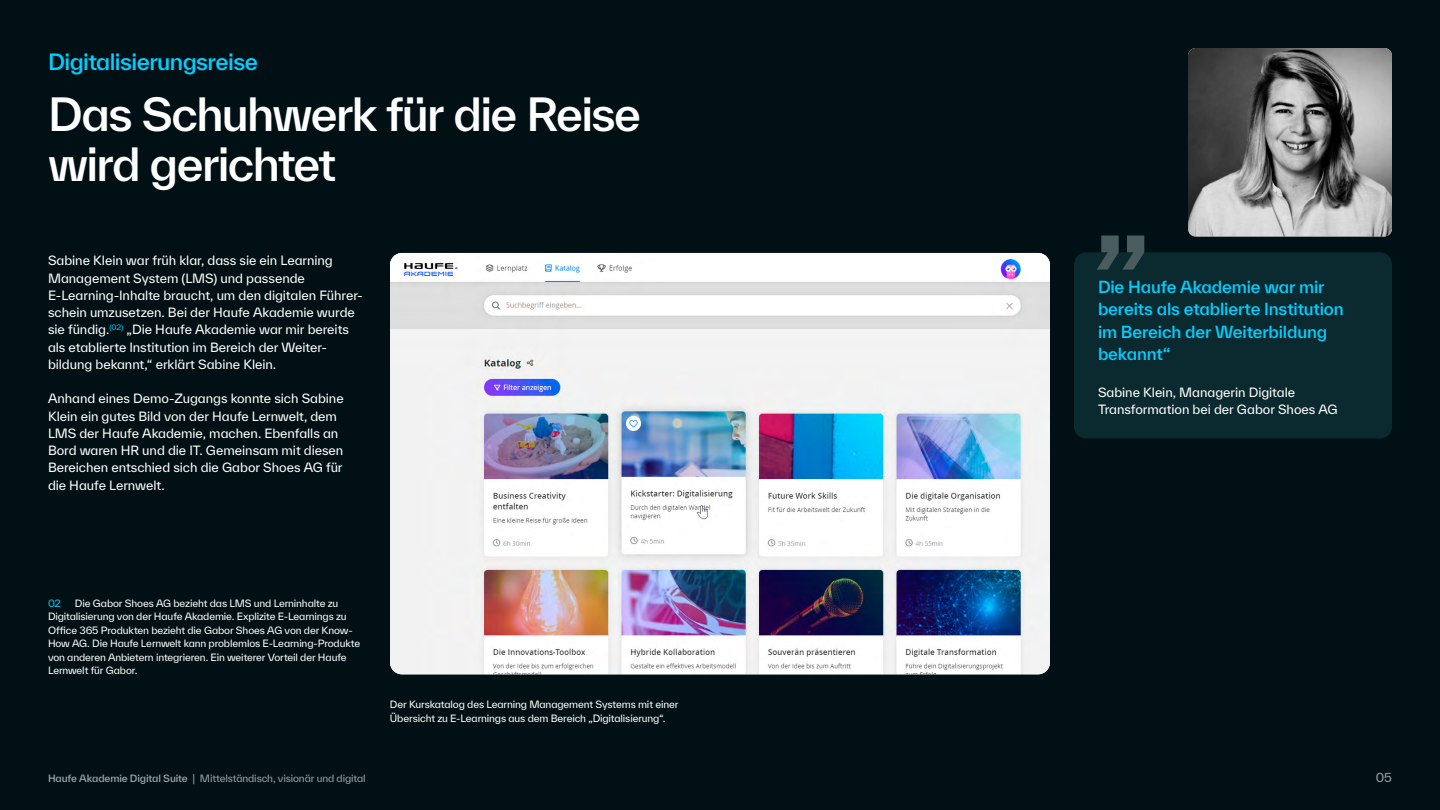
<style>
.page{position:relative;width:1440px;height:810px;background:#001014}
.page>*{position:absolute;margin:0;border:0;box-sizing:border-box;transform-origin:0 0}
.TWK_Everett_59_pt{font:500 44.25px/49.5px "TWK Everett";letter-spacing:-.035em;color:#fff}
.TWK_Everett_59_pt-2{font:500 21.75px "TWK Everett";letter-spacing:-.03em;color:#03ceff}
.TWK_Everett_21_5pt{font:500 16.12px/22.5px "TWK Everett";letter-spacing:-.01em;color:#03ceff}
.TWK_Everett_16_5pt_-_Lauftext{font:12.38px/17.2px "TWK Everett";letter-spacing:-.005em;color:#fff}
.t1{font:12px "TWK Everett";color:#9aa3a5}
.TWK_Everett_13pt{font:9.75px/13.5px "TWK Everett";letter-spacing:-.015em;color:#fff}
.t2{font:9.75px "TWK Everett";letter-spacing:-.015em;color:#9aa3a5}
.TWK_Everett_13pt-2{font:9.75px "TWK Everett";color:#03ceff}
.s1{font-weight:500}
</style>
<div class="page">
<img style="left:390px;top:253px;width:660px;height:421px">
<img style="left:1188px;top:48px;width:204px;height:188px">
<div style="left:1074px;top:252px;width:318px;height:186px;background:#0b2a2f;border-radius:12px"></div>
<svg style="left:1097px;top:236px;width:47px;height:34px"></svg>
<p class="TWK_Everett_59_pt-2" style="left:48px;top:46px;width:211px">Digitalisierungsreise</p>
<p class="TWK_Everett_59_pt" style="left:48px;top:89px;width:595px">Das Schuhwerk für die Reise wird gerichtet</p>
<p class="TWK_Everett_16_5pt_-_Lauftext" style="left:48px;top:252px;width:316px">Sabine Klein war früh klar, dass sie ein Learning Management System (LMS) und passende E-Learning-Inhalte braucht, um den digitalen Führer&shy;schein umzusetzen. Bei der Haufe Akademie wurde sie fündig.<sup>(02)</sup> „Die Haufe Akademie war mir bereits als etablierte Institution im Bereich der Weiter&shy;bildung bekannt,“ erklärt Sabine Klein.</p>
<p class="TWK_Everett_16_5pt_-_Lauftext" style="left:48px;top:390px;width:297px">Anhand eines Demo-Zugangs konnte sich Sabine Klein ein gutes Bild von der Haufe Lernwelt, dem LMS der Haufe Akademie, machen. Ebenfalls an Bord waren HR und die IT. Gemeinsam mit diesen Bereichen entschied sich die Gabor Shoes AG für die Haufe Lernwelt.</p>
<p class="TWK_Everett_13pt" style="left:48px;top:596px;width:314px;text-indent:27px">Die Gabor Shoes AG bezieht das LMS und Lerninhalte zu Digitalisierung von der Haufe Akademie. Explizite E-Learnings zu Office 365 Produkten bezieht die Gabor Shoes AG von der Know-How AG. Die Haufe Lernwelt kann problemlos E-Learning-Produkte von anderen Anbietern integrieren. Ein weiterer Vorteil der Haufe Lernwelt für Gabor.</p>
<p class="TWK_Everett_13pt-2" style="left:48px;top:596px;width:15px">02</p>
<p class="TWK_Everett_13pt" style="left:390px;top:698px;width:290px">Der Kurskatalog des Learning Management Systems mit einer<br>Übersicht zu E-Learnings aus dem Bereich „Digitalisierung“.</p>
<p class="TWK_Everett_21_5pt" style="left:1098px;top:275px;width:247px">Die Haufe Akademie war mir bereits als etablierte Institution im Bereich der Weiterbildung bekannt“</p>
<p class="TWK_Everett_16_5pt_-_Lauftext" style="left:1098px;top:383px;width:241px">Sabine Klein, Managerin Digitale<br>Transformation bei der Gabor Shoes AG</p>
<p class="t2" style="left:48px;top:772px;width:319px"><span class="s1">Haufe Akademie Digital Suite</span> | Mittelständisch, visionär und digital</p>
<p class="t1" style="left:1376px;top:769px;width:18px">05</p>
</div>
